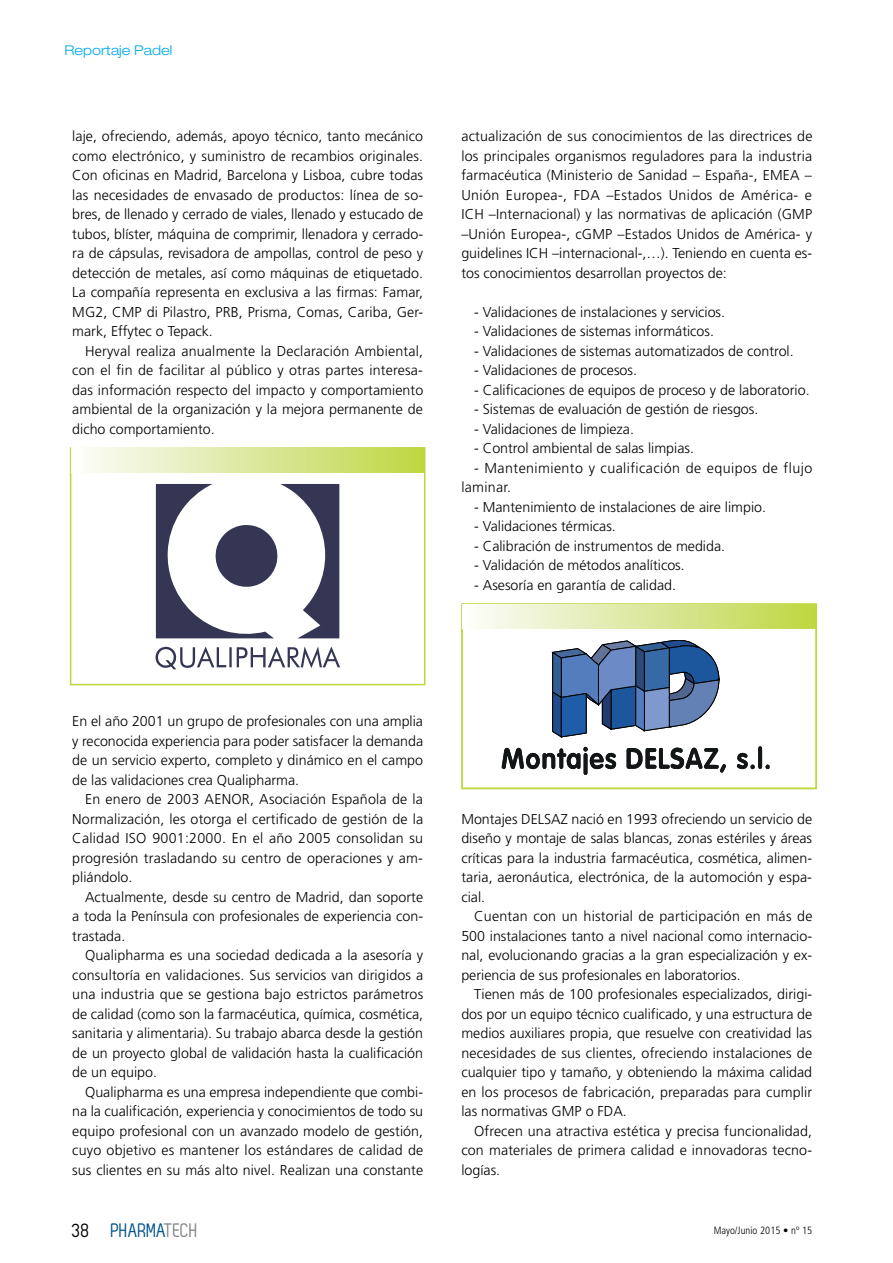
<style>
.page{position:relative;width:893px;height:1263px;background:#fff}
.page>*{position:absolute;margin:0;border:0;box-sizing:border-box;transform-origin:0 0}
.t1{font:19.5px "Zag";color:#00548e}
.t2{font:300 14.25px/19.5px "Frutiger";color:#000;text-align:justify}
.t3{font:300 14.25px/19.5px "Frutiger";letter-spacing:.03em;color:#000}
.t4{font:300 expanded 13.5px "Helvetica Neue LT Std";color:#00aae6}
.t5{font:300 condensed 10.5px "Frutiger";color:#000}
.s1{color:#000}
.s2{color:#808285}
</style>
<div class="page">
<svg style="left:156px;top:484px;width:183px;height:154px"></svg>
<svg style="left:155px;top:646px;width:185px;height:23px"></svg>
<div style="left:70px;top:447px;width:355px;height:238px;border:2px solid #bed73d"></div>
<svg style="left:553px;top:640px;width:166px;height:97px"></svg>
<svg style="left:502px;top:746px;width:115px;height:29px"></svg>
<svg style="left:626px;top:747px;width:100px;height:26px"></svg>
<svg style="left:736px;top:746px;width:34px;height:24px"></svg>
<div style="left:461px;top:603px;width:356px;height:186px;border:2px solid #bed73d"></div>
<div style="left:71px;top:448px;width:354px;height:24px;background:linear-gradient(to right,#fcfdfe,#bed644)"></div>
<div style="left:463px;top:604px;width:353px;height:25px;background:linear-gradient(to right,#fcfdfd,#bed644)"></div>
<p class="t4" style="left:65px;top:42px;width:109px">Reportaje Padel</p>
<p class="t2" style="left:72px;top:127px;width:352px">laje, ofreciendo, además, apoyo técnico, tanto mecánico como electrónico, y suministro de recambios originales.<br>Con oficinas en Madrid, Barcelona y Lisboa, cubre todas las necesidades de envasado de productos: línea de so&shy;bres, de llenado y cerrado de viales, llenado y estucado de tubos, blíster, máquina de comprimir, llenadora y cerrado&shy;ra de cápsulas, revisadora de ampollas, control de peso y detección de metales, así como máquinas de etiquetado.<br>La compañía representa en exclusiva a las firmas: Famar, MG2, CMP di Pilastro, PRB, Prisma, Comas, Cariba, Ger&shy;mark, Effytec o Tepack.</p>
<p class="t2" style="left:72px;top:341px;width:353px;text-indent:13px">Heryval realiza anualmente la Declaración Ambiental, con el fin de facilitar al público y otras partes interesa&shy;das información respecto del impacto y comportamiento ambiental de la organización y la mejora permanente de dicho comportamiento.</p>
<p class="t2" style="left:461px;top:127px;width:353px">actualización de sus conocimientos de las directrices de los principales organismos reguladores para la industria farmacéutica (Ministerio de Sanidad – España-, EMEA – Unión Europea-, FDA –Estados Unidos de América- e ICH –Internacional) y las normativas de aplicación (GMP –Unión Europea-, cGMP –Estados Unidos de América- y guidelines ICH –internacional-,…). Teniendo en cuenta es&shy;tos conocimientos desarrollan proyectos de:</p>
<p class="t2" style="left:474px;top:302px;width:252px">- Validaciones de instalaciones y servicios.</p>
<p class="t2" style="left:474px;top:322px;width:241px">- Validaciones de sistemas informáticos.</p>
<p class="t2" style="left:474px;top:341px;width:321px">- Validaciones de sistemas automatizados de control.</p>
<p class="t2" style="left:474px;top:361px;width:164px">- Validaciones de procesos.</p>
<p class="t2" style="left:474px;top:380px;width:337px">- Calificaciones de equipos de proceso y de laboratorio.</p>
<p class="t2" style="left:474px;top:400px;width:286px">- Sistemas de evaluación de gestión de riesgos.</p>
<p class="t2" style="left:474px;top:419px;width:161px">- Validaciones de limpieza.</p>
<p class="t2" style="left:474px;top:439px;width:221px">- Control ambiental de salas limpias.</p>
<p class="t3" style="left:461px;top:458px;width:352px;text-indent:13px">- Mantenimiento y cualificación de equipos de flujo laminar.</p>
<p class="t2" style="left:474px;top:497px;width:293px">- Mantenimiento de instalaciones de aire limpio.</p>
<p class="t2" style="left:474px;top:517px;width:143px">- Validaciones térmicas.</p>
<p class="t2" style="left:474px;top:536px;width:252px">- Calibración de instrumentos de medida.</p>
<p class="t2" style="left:474px;top:556px;width:212px">- Validación de métodos analíticos.</p>
<p class="t2" style="left:474px;top:575px;width:203px">- Asesoría en garantía de calidad.</p>
<p class="t2" style="left:72px;top:712px;width:352px">En el año 2001 un grupo de profesionales con una amplia y reconocida experiencia para poder satisfacer la demanda de un servicio experto, completo y dinámico en el campo de las validaciones crea Qualipharma.</p>
<p class="t2" style="left:72px;top:790px;width:352px;text-indent:13px">En enero de 2003 AENOR, Asociación Española de la Normalización, les otorga el certificado de gestión de la Calidad ISO 9001:2000. En el año 2005 consolidan su progresión trasladando su centro de operaciones y am&shy;pliándolo.</p>
<p class="t2" style="left:72px;top:887px;width:352px;text-indent:13px">Actualmente, desde su centro de Madrid, dan soporte a toda la Península con profesionales de experiencia con&shy;trastada.</p>
<p class="t2" style="left:72px;top:946px;width:352px;text-indent:13px">Qualipharma es una sociedad dedicada a la asesoría y consultoría en validaciones. Sus servicios van dirigidos a una industria que se gestiona bajo estrictos parámetros de calidad (como son la farmacéutica, química, cosmética, sanitaria y alimentaria). Su trabajo abarca desde la gestión de un proyecto global de validación hasta la cualificación de un equipo.</p>
<p class="t2" style="left:72px;top:1082px;width:352px;text-indent:13px">Qualipharma es una empresa independiente que combi&shy;na la cualificación, experiencia y conocimientos de todo su equipo profesional con un avanzado modelo de gestión, cuyo objetivo es mantener los estándares de calidad de sus clientes en su más alto nivel. Realizan una constante</p>
<p class="t2" style="left:461px;top:809px;width:352px">Montajes DELSAZ nació en 1993 ofreciendo un servicio de diseño y montaje de salas blancas, zonas estériles y áreas críticas para la industria farmacéutica, cosmética, alimen&shy;taria, aeronáutica, electrónica, de la automoción y espa&shy;cial.</p>
<p class="t2" style="left:461px;top:907px;width:353px;text-indent:13px">Cuentan con un historial de participación en más de 500 instalaciones tanto a nivel nacional como internacio&shy;nal, evolucionando gracias a la gran especialización y ex&shy;periencia de sus profesionales en laboratorios.</p>
<p class="t2" style="left:461px;top:985px;width:352px;text-indent:13px">Tienen más de 100 profesionales especializados, dirigi&shy;dos por un equipo técnico cualificado, y una estructura de medios auxiliares propia, que resuelve con creatividad las necesidades de sus clientes, ofreciendo instalaciones de cualquier tipo y tamaño, y obteniendo la máxima calidad en los procesos de fabricación, preparadas para cumplir las normativas GMP o FDA.</p>
<p class="t2" style="left:461px;top:1121px;width:352px;text-indent:13px">Ofrecen una atractiva estética y precisa funcionalidad, con materiales de primera calidad e innovadoras tecno&shy;logías.</p>
<h1 class="t1" style="left:72px;top:1219px;width:127px"><span class="s1">38</span> PHARMA<span class="s2">TECH</span></h1>
<p class="t5" style="left:714px;top:1224px;width:100px">Mayo/Junio 2015 • nº 15</p>
</div>
